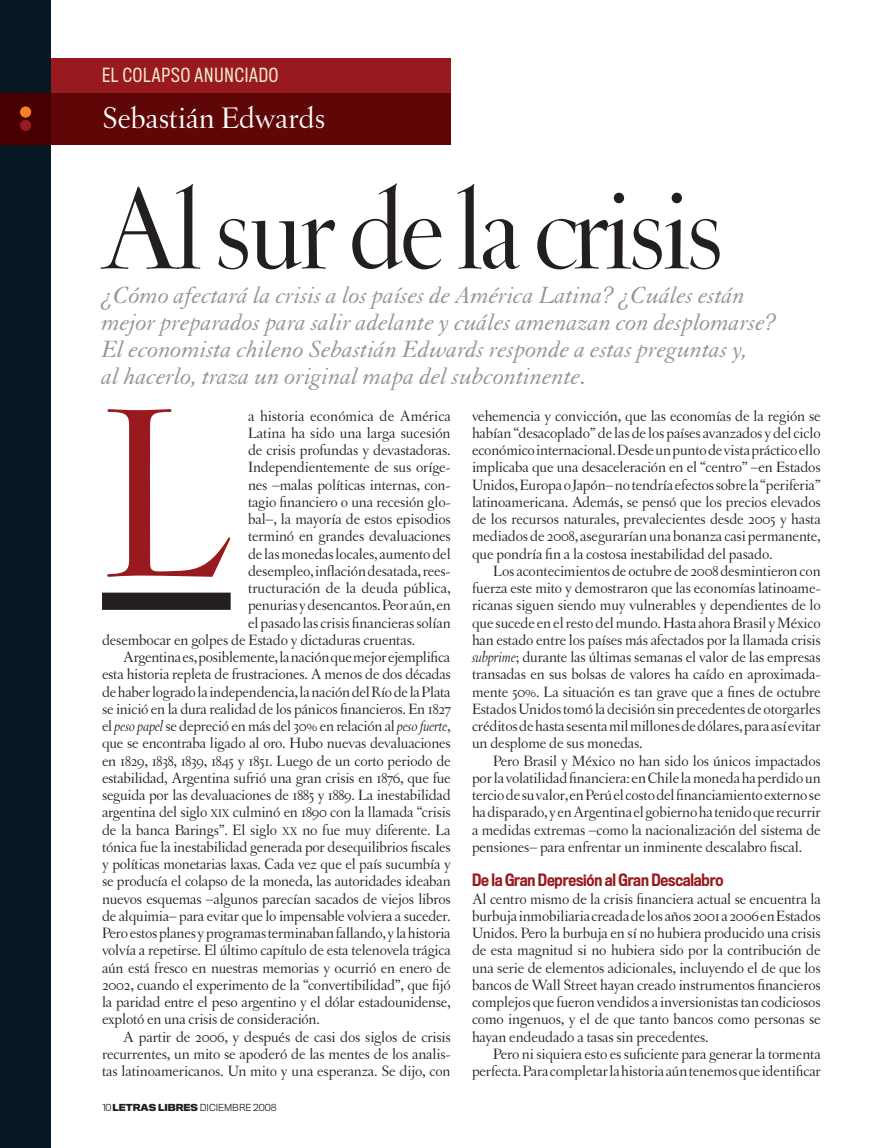
<style>
.page{position:relative;width:893px;height:1148px;background:#fff}
.page>*{position:absolute;margin:0;border:0;box-sizing:border-box;transform-origin:0 0}
.t1{font:255.6px "Letras Display";color:#981a1e}
.t2{font:120px "Letras Display";letter-spacing:-.02em;color:#231f20}
.t3{font:31.5px "Letras Oldstyle";color:#fff}
.t4{font:italic 25.5px/27px "Granjon";color:#939598}
.t5{font:18px "Titling Gothic FB Cond";letter-spacing:.05em;color:#f3e9c9}
.t6{font:15.75px/17.2px "Letras Oldstyle";letter-spacing:-.015em;color:#231f20;text-align:justify}
.t7{font:500 15.75px "Titling Gothic FB Cond";letter-spacing:-.01em;color:#981a1e}
.t8{font:300 9px "Titling Gothic FB Normal";color:#231f20}
.s1{font-style:italic}
.s2{font-size:11.85px}
.s3{font-weight:700}
</style>
<div class="page">
<div style="left:51px;top:58px;width:400px;height:35px;background:#981a1e"></div>
<div style="left:0;top:0;width:51px;height:1148px;background:#071822"></div>
<div style="left:0;top:93px;width:51px;height:52px;background:#470000"></div>
<div style="left:51px;top:93px;width:400px;height:52px;background:#5f0607"></div>
<div style="left:21px;top:107px;width:10px;height:10px;background:#f58220;border-radius:50%"></div>
<div style="left:20px;top:107px;width:11px;height:10px;border:1px solid #f58220;border-radius:50%"></div>
<div style="left:21px;top:120px;width:10px;height:11px;background:#981a1e;border-radius:50%"></div>
<div style="left:20px;top:120px;width:11px;height:11px;border:1px solid #981a1e;border-radius:50%"></div>
<div style="left:102px;top:593px;width:129px;height:17px;background:#231f20"></div>
<p class="t5" style="left:102px;top:64px;width:178px">EL COLAPSO ANUNCIADO</p>
<h3 class="t3" style="left:102px;top:101px;width:225px">Sebastián Edwards</h3>
<h2 class="t2" style="left:102px;top:164px;width:623px">Al sur de la crisis</h2>
<p class="t4" style="left:102px;top:282px;width:676px">¿Cómo afectará la crisis a los países de América Latina? ¿Cuáles están mejor preparados para salir adelante y cuáles amenazan con desplomarse?<br>El economista chileno Sebastián Edwards responde a estas preguntas y,<br>al hacerlo, traza un original mapa del subcontinente.</p>
<h1 class="t1" style="left:102px;top:353px;width:127px">L</h1>
<p class="t6" style="left:248px;top:407px;width:204px">a historia económica de América</p>
<p class="t6" style="left:248px;top:424px;width:204px">Latina ha sido una larga sucesión</p>
<p class="t6" style="left:248px;top:441px;width:204px">de crisis profundas y devastadoras.</p>
<p class="t6" style="left:248px;top:459px;width:204px">Independientemente de sus oríge-</p>
<p class="t6" style="left:248px;top:476px;width:204px">nes –malas políticas internas, con-</p>
<p class="t6" style="left:248px;top:493px;width:204px">tagio financiero o una recesión glo-</p>
<p class="t6" style="left:248px;top:510px;width:204px">bal–, la mayoría de estos episodios</p>
<p class="t6" style="left:248px;top:528px;width:204px">terminó en grandes devaluaciones</p>
<p class="t6" style="left:248px;top:545px;width:204px">de las monedas locales, aumento del</p>
<p class="t6" style="left:248px;top:562px;width:204px">desempleo, inflación desatada, rees-</p>
<p class="t6" style="left:248px;top:579px;width:204px">tructuración de la deuda pública,</p>
<p class="t6" style="left:248px;top:597px;width:204px">penurias y desencantos. Peor aún, en</p>
<p class="t6" style="left:248px;top:614px;width:204px">el pasado las crisis financieras solían</p>
<p class="t6" style="left:102px;top:631px;width:315px">desembocar en golpes de Estado y dictaduras cruentas.</p>
<p class="t6" style="left:123px;top:648px;width:329px">Argentina es, posiblemente, la nación que mejor ejemplifica</p>
<p class="t6" style="left:102px;top:666px;width:350px">esta historia repleta de frustraciones. A menos de dos décadas</p>
<p class="t6" style="left:102px;top:683px;width:350px">de haber logrado la independencia, la nación del Río de la Plata</p>
<p class="t6" style="left:102px;top:700px;width:350px">se inició en la dura realidad de los pánicos financieros. En 1827</p>
<p class="t6" style="left:102px;top:717px;width:350px">el <span class="s1">peso papel</span> se depreció en más del 30% en relación al <span class="s1">peso fuerte</span>,</p>
<p class="t6" style="left:102px;top:735px;width:350px">que se encontraba ligado al oro. Hubo nuevas devaluaciones</p>
<p class="t6" style="left:102px;top:752px;width:350px">en 1829, 1838, 1839, 1845 y 1851. Luego de un corto periodo de</p>
<p class="t6" style="left:102px;top:769px;width:350px">estabilidad, Argentina sufrió una gran crisis en 1876, que fue</p>
<p class="t6" style="left:102px;top:786px;width:350px">seguida por las devaluaciones de 1885 y 1889. La inestabilidad</p>
<p class="t6" style="left:102px;top:804px;width:350px">argentina del siglo <span class="s2">XIX</span> culminó en 1890 con la llamada “crisis</p>
<p class="t6" style="left:102px;top:821px;width:350px">de la banca Barings”. El siglo <span class="s2">XX</span> no fue muy diferente. La</p>
<p class="t6" style="left:102px;top:838px;width:350px">tónica fue la inestabilidad generada por desequilibrios fiscales</p>
<p class="t6" style="left:102px;top:855px;width:350px">y políticas monetarias laxas. Cada vez que el país sucumbía y</p>
<p class="t6" style="left:102px;top:873px;width:350px">se producía el colapso de la moneda, las autoridades ideaban</p>
<p class="t6" style="left:102px;top:890px;width:350px">nuevos esquemas –algunos parecían sacados de viejos libros</p>
<p class="t6" style="left:102px;top:907px;width:350px">de alquimia– para evitar que lo impensable volviera a suceder.</p>
<p class="t6" style="left:102px;top:924px;width:350px">Pero estos planes y programas terminaban fallando, y la historia</p>
<p class="t6" style="left:102px;top:942px;width:350px">volvía a repetirse. El último capítulo de esta telenovela trágica</p>
<p class="t6" style="left:102px;top:959px;width:350px">aún está fresco en nuestras memorias y ocurrió en enero de</p>
<p class="t6" style="left:102px;top:976px;width:350px">2002, cuando el experimento de la “convertibilidad”, que fijó</p>
<p class="t6" style="left:102px;top:993px;width:350px">la paridad entre el peso argentino y el dólar estadounidense,</p>
<p class="t6" style="left:102px;top:1011px;width:219px">explotó en una crisis de consideración.</p>
<p class="t6" style="left:123px;top:1028px;width:329px">A partir de 2006, y después de casi dos siglos de crisis</p>
<p class="t6" style="left:102px;top:1045px;width:350px">recurrentes, un mito se apoderó de las mentes de los analis-</p>
<p class="t6" style="left:102px;top:1062px;width:350px">tas latinoamericanos. Un mito y una esperanza. Se dijo, con</p>
<p class="t8" style="left:102px;top:1102px;width:176px">10 <span class="s3">LETRAS LIBRES</span> DICIEMBRE 2008</p>
<p class="t6" style="left:472px;top:407px;width:350px">vehemencia y convicción, que las economías de la región se habían “desacoplado” de las de los países avanzados y del ciclo económico internacional. Desde un punto de vista práctico ello implicaba que una desaceleración en el “centro” –en Estados Unidos, Europa o Japón– no tendría efectos sobre la “periferia” latinoamericana. Además, se pensó que los precios elevados de los recursos naturales, prevalecientes desde 2005 y hasta mediados de 2008, asegurarían una bonanza casi permanente, que pondría fin a la costosa inestabilidad del pasado.</p>
<p class="t6" style="left:472px;top:562px;width:350px;text-indent:21px">Los acontecimientos de octubre de 2008 desmintieron con fuerza este mito y demostraron que las economías latinoame&shy;ricanas siguen siendo muy vulnerables y dependientes de lo que sucede en el resto del mundo. Hasta ahora Brasil y México han estado entre los países más afectados por la llamada crisis <span class="s1">subprime</span>; durante las últimas semanas el valor de las empresas transadas en sus bolsas de valores ha caído en aproximada&shy;mente 50%. La situación es tan grave que a fines de octubre Estados Unidos tomó la decisión sin precedentes de otorgarles créditos de hasta sesenta mil millones de dólares, para así evitar un desplome de sus monedas.</p>
<p class="t6" style="left:472px;top:752px;width:350px;text-indent:21px">Pero Brasil y México no han sido los únicos impactados por la volatilidad financiera: en Chile la moneda ha perdido un tercio de su valor, en Perú el costo del financiamiento externo se ha disparado, y en Argentina el gobierno ha tenido que recurrir a medidas extremas –como la nacionalización del sistema de pensiones– para enfrentar un inminente descalabro fiscal.</p>
<p class="t7" style="left:472px;top:871px;width:253px">De la Gran Depresión al Gran Descalabro</p>
<p class="t6" style="left:472px;top:890px;width:350px">Al centro mismo de la crisis financiera actual se encuentra la burbuja inmobiliaria creada de los años 2001 a 2006 en Estados Unidos. Pero la burbuja en sí no hubiera producido una crisis de esta magnitud si no hubiera sido por la contribución de una serie de elementos adicionales, incluyendo el de que los bancos de Wall Street hayan creado instrumentos financieros complejos que fueron vendidos a inversionistas tan codiciosos como ingenuos, y el de que tanto bancos como personas se hayan endeudado a tasas sin precedentes.</p>
<p class="t6" style="left:472px;top:1045px;width:350px;text-align:right">Pero ni siquiera esto es suficiente para generar la tormenta perfecta. Para completar la historia aún tenemos que identificar</p>
</div>
